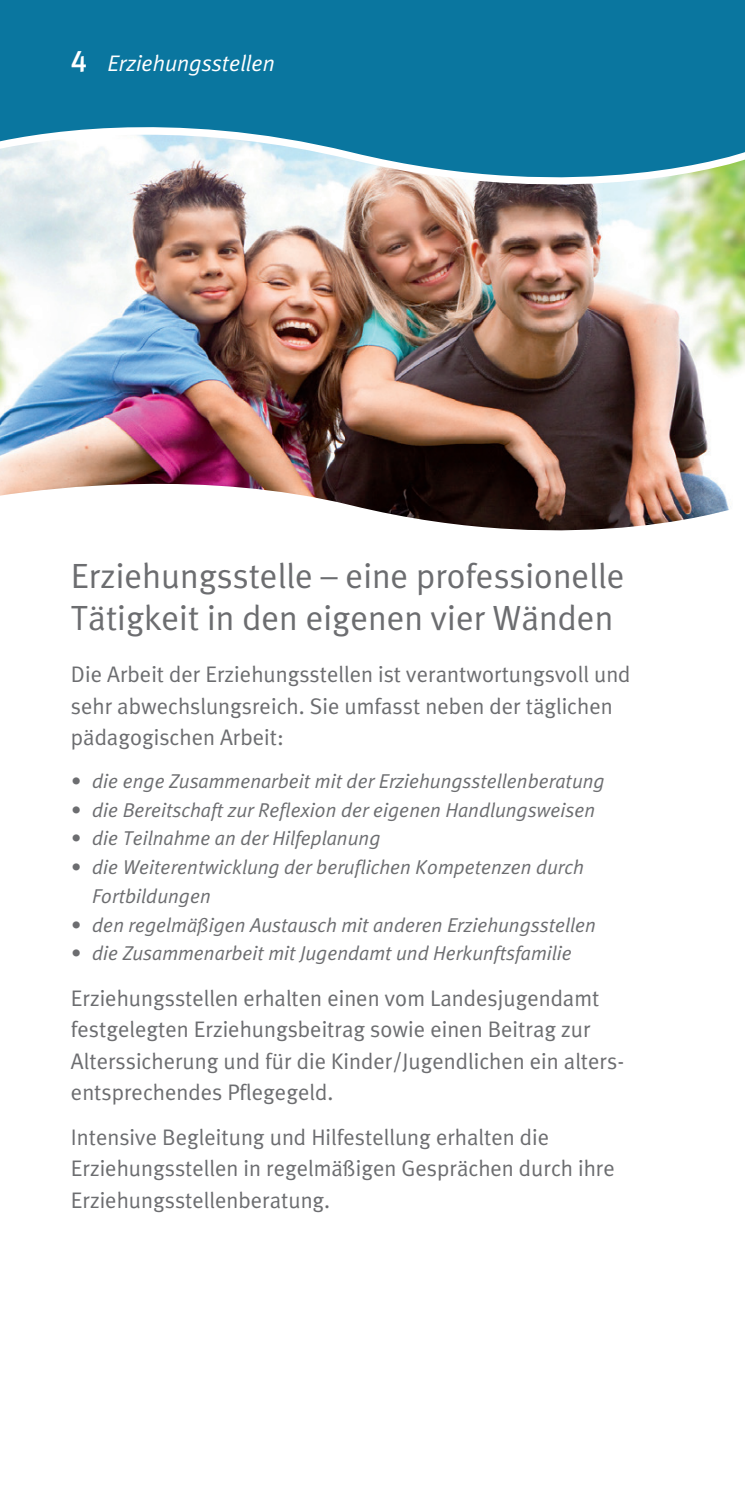
<style>
.page{position:relative;width:745px;height:1489px;background:#fff}
.page>*{position:absolute;margin:0;border:0;box-sizing:border-box;transform-origin:0 0}
.t1{font:35px/42px "Meta Plus Normal";color:#6c6d70}
.t2{font:22.5px/31.2px "Meta Plus Normal";color:#6c6d70}
.t3{font:italic 22.5px "Meta Plus Normal";color:#fff}
.t4{font:italic 20px/28.8px "Meta Plus Normal";color:#6c6d70}
.s1{font-family:"Meta Plus Medium Caps";font-style:normal;font-size:30px}
</style>
<div class="page">
<img style="left:0;top:209px;width:744px;height:322px">
<svg style="left:0;top:0;width:744px;height:209px;background:#408fab"></svg>
<p class="t3" style="left:71px;top:50px;width:205px"><span class="s1">4</span> Erziehungsstellen</p>
<h1 class="t1" style="left:71px;top:554px;width:554px">Erziehungsstelle – eine professionelle<br>Tätigkeit in den eigenen vier Wänden</h1>
<p class="t2" style="left:71px;top:658px;width:560px">Die Arbeit der Erziehungsstellen ist verantwortungsvoll und sehr abwechslungsreich. Sie umfasst neben der täglichen pädagogischen Arbeit:</p>
<p class="t4" style="left:71px;top:766px;width:535px">• die enge Zusammenarbeit mit der Erziehungsstellenberatung</p>
<p class="t4" style="left:71px;top:795px;width:525px">• die Bereitschaft zur Reflexion der eigenen Handlungsweisen</p>
<p class="t4" style="left:71px;top:823px;width:311px">• die Teilnahme an der Hilfeplanung</p>
<p class="t4" style="left:92px;top:852px;width:492px;text-indent:-21px">• die Weiterentwicklung der beruflichen Kompetenzen durch<br>Fortbildungen</p>
<p class="t4" style="left:71px;top:910px;width:526px">• den regelmäßigen Austausch mit anderen Erziehungsstellen</p>
<p class="t4" style="left:71px;top:938px;width:502px">• die Zusammenarbeit mit Jugendamt und Herkunftsfamilie</p>
<p class="t2" style="left:71px;top:982px;width:554px">Erziehungsstellen erhalten einen vom Landesjugendamt festgelegten Erziehungsbeitrag sowie einen Beitrag zur Alterssicherung und für die Kinder/Jugendlichen ein alters&shy;entsprechendes Pflegegeld.</p>
<p class="t2" style="left:71px;top:1121px;width:545px">Intensive Begleitung und Hilfestellung erhalten die<br>Erziehungsstellen in regelmäßigen Gesprächen durch ihre<br>Erziehungsstellenberatung.</p>
</div>
